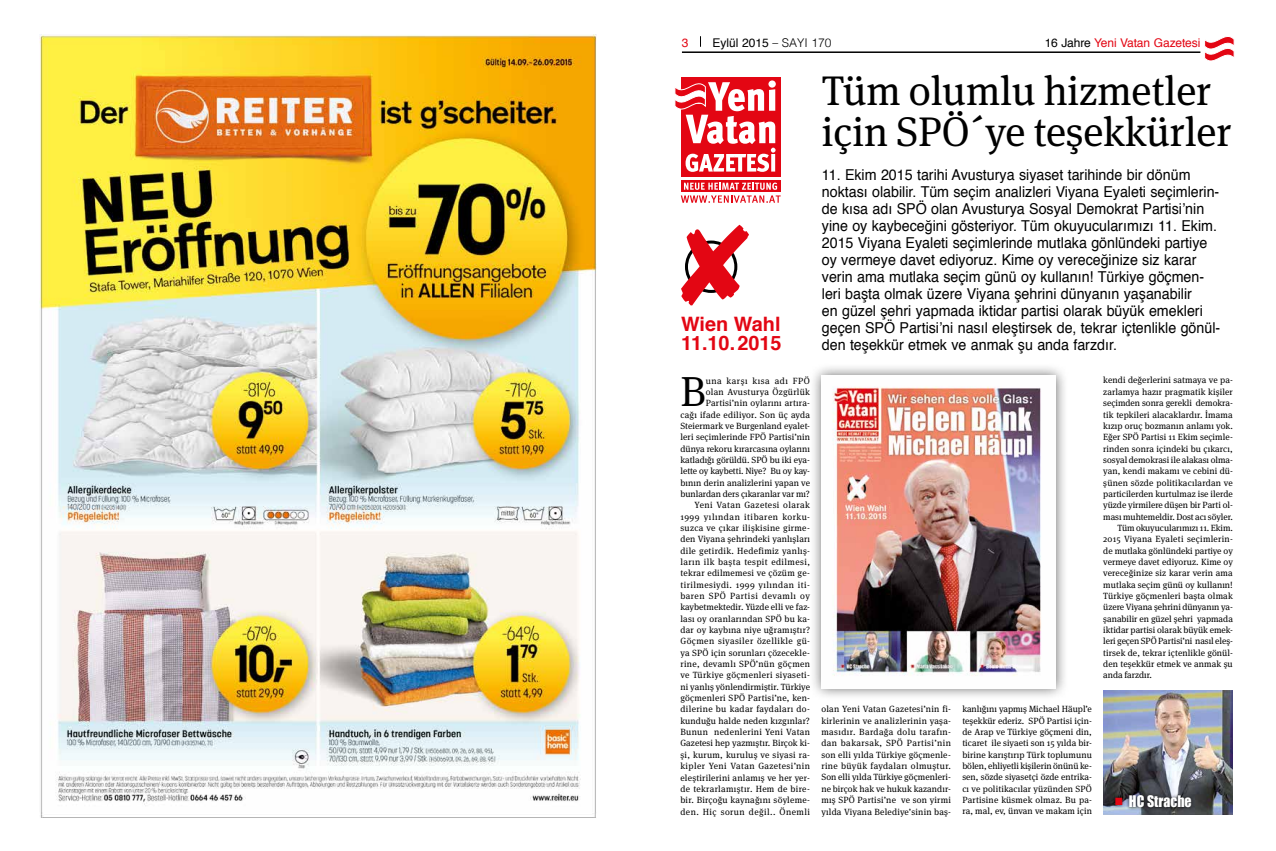
<style>
.page{position:relative;width:1276px;height:851px;background:#fff}
.page>*{position:absolute;margin:0;border:0;box-sizing:border-box;transform-origin:0 0}
.t1{font:41.9px "Meta Serif Pro";color:#000}
.t2{font:41.3px/41.3px "Meta Serif Pro";letter-spacing:-.005em;color:#000}
.t3{font:700 19.8px/19px "Helvetica";color:#e30613}
.t4{font:15px/17px "Helvetica";color:#000;scale:.95 1}
.t5{font:14.6px "Impact";color:#fff;scale:.95 1}
.t6{font:12px "Helvetica";letter-spacing:-.01em;color:#e30613}
.t7{font:12px "Helvetica";color:#000}
.t8{font:9px/11.3px "Meta Serif Pro";letter-spacing:.01em;color:#000;text-align:justify}
.t9{font:9px "Meta Serif Pro";letter-spacing:-.01em;color:#000}
.t10{font:9px "Meta Serif Pro";letter-spacing:.03em;color:#000}
.s1{font-family:"Meta Serif Pro";font-style:italic}
.s2{font-weight:300}
.s3{color:#000}
</style>
<div class="page">
<hr style="left:682px;top:51px;width:518px;height:2px;background:#000">
<svg style="left:1204px;top:36px;width:31px;height:25px"></svg>
<img style="left:40px;top:34px;width:556px;height:783px">
<div style="left:680px;top:77px;width:100px;height:100px;background:#e30613"></div>
<div style="left:680px;top:180px;width:100px;height:12px;background:#e30613"></div>
<svg style="left:681px;top:182px;width:99px;height:21px"></svg>
<svg style="left:675px;top:77px;width:101px;height:95px"></svg>
<div style="left:809px;top:363px;width:259px;height:337px;background:#000;opacity:.6"></div>
<img style="left:822px;top:376px;width:234px;height:312px">
<img style="left:1103px;top:690px;width:130px;height:124px">
<svg style="left:681px;top:225px;width:68px;height:80px"></svg>
<div style="left:1111px;top:792px;width:84px;height:19px;background:#000;opacity:.88"></div>
<h3 class="t6" style="left:682px;top:33px;width:8px">3</h3>
<h3 class="t7" style="left:712px;top:33px;width:121px">Eylül 2015 <span class="s1">–</span> <span class="s2">SAYI 170</span></h3>
<h3 class="t6" style="left:1044px;top:33px;width:157px"><span class="s3">16 Jahre</span> Yeni Vatan Gazetesi</h3>
<h3 class="t3" style="left:681px;top:314px;width:102px">Wien Wahl<br>11.10.2015</h3>
<p class="t8" style="left:680px;top:374px;width:131px;text-align:right">una karşı kısa adı FPÖ<br>olan Avusturya Özgürlük<br>Partisi’nin oylarını artıra-<br>cağı ifade ediliyor. Son üç ayda<br>Steiermark ve Burgenland eyalet&shy;leri seçimlerinde FPÖ Partisi’nin dünya rekoru kırarcasına oylarını katladığı görüldü. SPÖ bu iki eya&shy;lette oy kaybetti. Niye? Bu oy kay&shy;bının derin analizlerini yapan ve bunlardan ders çıkaranlar var mı?<br>Yeni Vatan Gazetesi olarak<br>1999 yılından itibaren korku&shy;suzca ve çıkar ilişkisine girme&shy;den Viyana şehrindeki yanlışları dile getirdik. Hedefimiz yanlış&shy;ların ilk başta tespit edilmesi, tekrar edilmemesi ve çözüm ge&shy;tirilmesiydi. 1999 yılından iti&shy;baren SPÖ Partisi devamlı oy kaybetmektedir. Yüzde elli ve faz&shy;lası oy oranlarından SPÖ bu ka&shy;dar oy kaybına niye uğramıştır?<br>Göçmen siyasiler özellikle gü&shy;ya SPÖ için sorunları çözecekle&shy;rine, devamlı SPÖ’nün göçmen ve Türkiye göçmenleri siyaseti&shy;ni yanlış yönlendirmiştir. Türkiye göçmenleri SPÖ Partisi’ne, ken&shy;dilerine bu kadar faydaları do&shy;kunduğu halde neden kızgınlar?<br>Bunun nedenlerini Yeni Vatan<br>Gazetesi hep yazmıştır. Birçok ki&shy;şi, kurum, kuruluş ve siyasi ra&shy;kipler Yeni Vatan Gazetesi’nin eleştirilerini anlamış ve her yer&shy;de tekrarlamıştır. Hem de bire&shy;bir. Birçoğu kaynağını söyleme&shy;den. Hiç sorun değil.. Önemli</p>
<h1 class="t1" style="left:680px;top:361px;width:27px">B</h1>
<h2 class="t2" style="left:822px;top:68px;width:411px">Tüm olumlu hizmetler için SPÖ´ye teşekkürler</h2>
<p class="t4" style="left:822px;top:167px;width:421px">11. Ekim 2015 tarihi Avusturya siyaset tarihinde bir dönüm noktası olabilir. Tüm seçim analizleri Viyana Eyaleti seçimlerin&shy;de kısa adı SPÖ olan Avusturya Sosyal Demokrat Partisi’nin yine oy kaybeceğini gösteriyor. Tüm okuyucularımızı 11. Ekim.<br>2015 Viyana Eyaleti seçimlerinde mutlaka gönlündeki partiye oy vermeye davet ediyoruz. Kime oy vereceğinize siz karar verin ama mutlaka seçim günü oy kullanın! Türkiye göçmen&shy;leri başta olmak üzere Viyana şehrini dünyanın yaşanabilir<br>en güzel şehri yapmada iktidar partisi olarak büyük emekleri geçen SPÖ Partisi’ni nasıl eleştirsek de, tekrar içtenlikle gönül&shy;den teşekkür etmek ve anmak şu anda farzdır.</p>
<p class="t8" style="left:821px;top:703px;width:131px">olan Yeni Vatan Gazetesi’nin fi&shy;kirlerinin ve analizlerinin yaşa&shy;masıdır. Bardağa dolu tarafın&shy;dan bakarsak, SPÖ Partisi’nin son elli yılda Türkiye göçmenle&shy;rine büyük faydaları olmuştur.<br>Son elli yılda Türkiye göçmenleri&shy;ne birçok hak ve hukuk kazandır&shy;mış SPÖ Partisi’ne ve son yirmi yılda Viyana Belediye’sinin baş-</p>
<p class="t8" style="left:962px;top:703px;width:131px">kanlığını yapmış Michael Häupl’e teşekkür ederiz. SPÖ Partisi için&shy;de Arap ve Türkiye göçmeni din, ticaret ile siyaeti son 15 yılda bir&shy;birine karıştırıp Türk toplumunu bölen, ehliyetli kişilerin önünü ke&shy;sen, sözde siyasetçi özde entrika&shy;cı ve politikacılar yüzünden SPÖ Partisine küsmek olmaz. Bu pa&shy;ra, mal, ev, ünvan ve makam için</p>
<p class="t8" style="left:1103px;top:374px;width:131px">kendi değerlerini satmaya ve pa-</p>
<p class="t8" style="left:1103px;top:385px;width:131px">zarlamya hazır pragmatik kişiler</p>
<p class="t8" style="left:1103px;top:397px;width:131px">seçimden sonra gerekli demokra-</p>
<p class="t8" style="left:1103px;top:408px;width:131px">tik tepkileri alacaklardır. İmama</p>
<p class="t8" style="left:1103px;top:419px;width:131px">kızıp oruç bozmanın anlamı yok.</p>
<p class="t8" style="left:1103px;top:431px;width:131px">Eğer SPÖ Partisi 11 Ekim seçimle-</p>
<p class="t8" style="left:1103px;top:442px;width:131px">rinden sonra içindeki bu çıkarcı,</p>
<p class="t8" style="left:1103px;top:453px;width:131px">sosyal demokrasi ile alakası olma-</p>
<p class="t8" style="left:1103px;top:465px;width:131px">yan, kendi makamı ve cebini dü-</p>
<p class="t8" style="left:1103px;top:476px;width:131px">şünen sözde politikacılardan ve</p>
<p class="t8" style="left:1103px;top:487px;width:131px">particilerden kurtulmaz ise ilerde</p>
<p class="t8" style="left:1103px;top:499px;width:131px">yüzde yirmilere düşen bir Parti ol-</p>
<p class="t8" style="left:1103px;top:510px;width:131px">ması muhtemeldir. Dost acı söyler.</p>
<p class="t9" style="left:1117px;top:521px;width:117px">Tüm okuyucularımızı 11. Ekim.</p>
<p class="t10" style="left:1103px;top:532px;width:131px">2015 Viyana Eyaleti seçimlerin-</p>
<p class="t8" style="left:1103px;top:544px;width:131px">de mutlaka gönlündeki partiye oy</p>
<p class="t8" style="left:1103px;top:555px;width:131px">vermeye davet ediyoruz. Kime oy</p>
<p class="t8" style="left:1103px;top:567px;width:131px">vereceğinize siz karar verin ama</p>
<p class="t8" style="left:1103px;top:578px;width:131px">mutlaka seçim günü oy kullanın!</p>
<p class="t8" style="left:1103px;top:589px;width:131px">Türkiye göçmenleri başta olmak</p>
<p class="t8" style="left:1103px;top:601px;width:131px">üzere Viyana şehrini dünyanın ya-</p>
<p class="t8" style="left:1103px;top:612px;width:131px">şanabilir en güzel şehri yapmada</p>
<p class="t8" style="left:1103px;top:623px;width:131px">iktidar partisi olarak büyük emek-</p>
<p class="t9" style="left:1103px;top:634px;width:131px">leri geçen SPÖ Partisi’ni nasıl eleş-</p>
<p class="t8" style="left:1103px;top:646px;width:131px">tirsek de, tekrar içtenlikle gönül-</p>
<p class="t8" style="left:1103px;top:657px;width:131px">den teşekkür etmek ve anmak şu</p>
<p class="t8" style="left:1103px;top:669px;width:50px">anda farzdır.</p>
<h3 class="t5" style="left:1114px;top:790px;width:83px"><sup>■</sup> HC Strache</h3>
</div>
